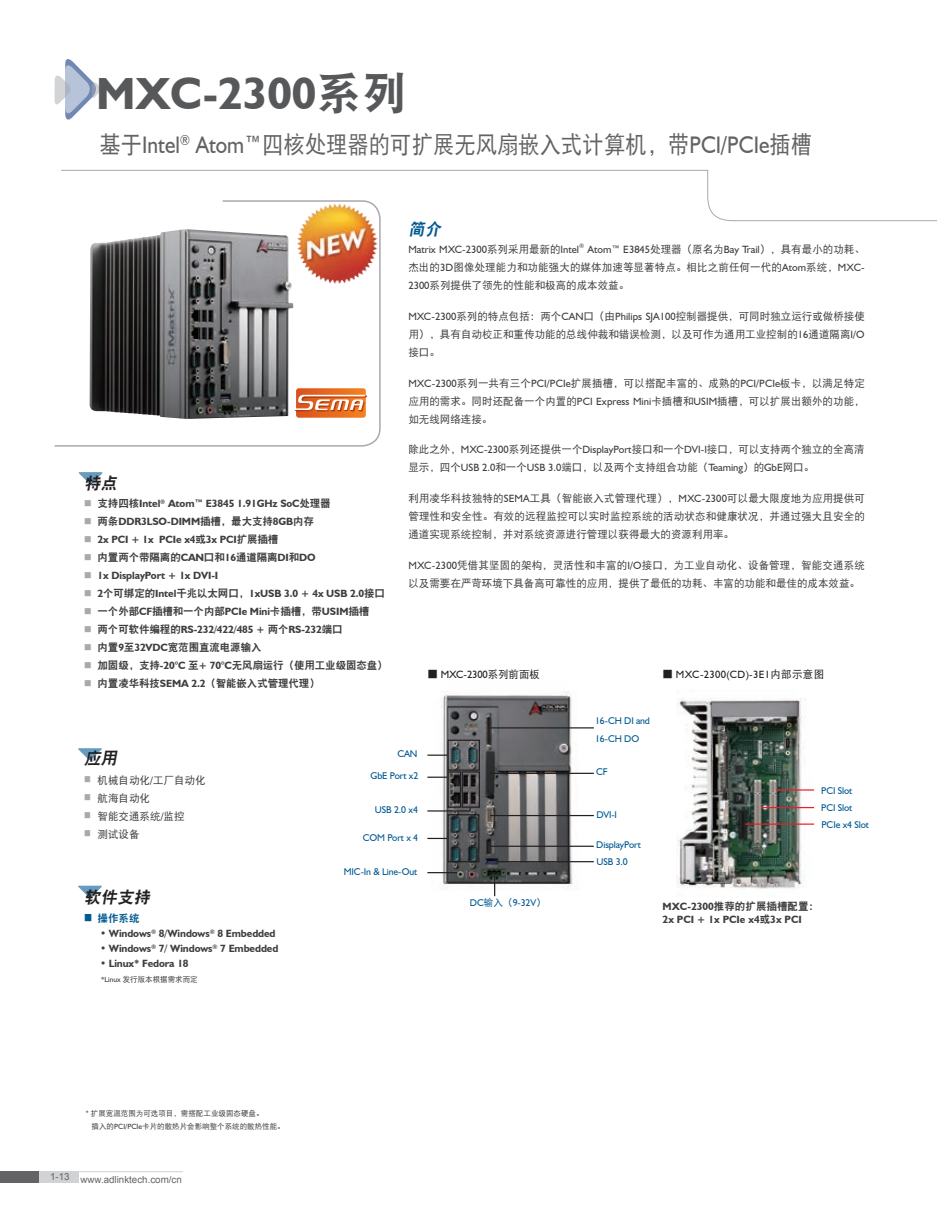
<style>
.page{position:relative;width:944px;height:1214px;background:#fff}
.page>*{position:absolute;margin:0;border:0;box-sizing:border-box;transform-origin:0 0}
.t1{font:700 45px "Humanist 521 BT";color:#57585a}
.t2{font:24px "DFP Hei W5";color:#636366;scale:.89 1}
.t3{font:italic 16.5px "DFP Hei W9";color:#231f20}
.t4{font:italic 16.5px "DFP Hei W9";color:#015a92}
.t5{font:10.5px/18px "DFP Hei W5";color:#3e3e3f}
.t6{font:700 10.5px "Humanist 521 BT";letter-spacing:-.01em;color:#3e3e3f}
.t7{font:10.5px "DFP Hei W9";letter-spacing:-.01em;color:#3e3e3f}
.t8{font:10.5px "Humanist 521 BT";color:#3e3e3f}
.t9{font:10.5px "Humanist 521 BT";letter-spacing:.03em;color:#231f20}
.t10{font:10.5px "DFP Hei W9";color:#015a92}
.t11{font:9.75px/17.2px "Humanist 521 BT";letter-spacing:-.01em;color:#015a92}
.t12{font:9.75px "Arial";color:#636366}
.t13{font:7.5px/13px "DFP Hei W5";color:#3e3e3f}
.t14{font:6.15px "Humanist 521 BT";color:#3e3e3f}
.s1{font-family:"DFP Hei W9";font-weight:400}
.s2{font-family:"Humanist 521 BT"}
.s3{font-family:"Koz Min Pro";font-weight:400;font-size:7.5px;color:#a8a9ad}
.s4{font-family:"Koz Min Pro";font-size:7.5px;color:#a8a9ad}
.s5{font-family:"Humanist 521 BT";font-weight:700}
.s6{font-family:"DFP Hei W5"}
.s7{font-family:"Koz Min Pro"}
.s8{font-family:"Koz Min Pro";font-size:9px}
.s9{font-weight:400}
.s10{font-family:"Arial"}
</style>
<div class="page">
<div style="left:0;top:1171px;width:40px;height:11px;background:#636366"></div>
<div style="left:40px;top:1171px;width:39px;height:11px;background:#d1d2d4"></div>
<hr style="left:79px;top:1171px;width:104px;height:1px;background:#d1d2d4">
<svg style="left:55px;top:59px;width:47px;height:61px"></svg>
<svg style="left:78px;top:472px;width:25px;height:12px"></svg>
<svg style="left:61px;top:170px;width:876px;height:51px"></svg>
<div style="left:192px;top:1104px;width:17px;height:17px;border:1px solid #fff;border-radius:50%"></div>
<svg style="left:78px;top:748px;width:24px;height:13px"></svg>
<svg style="left:78px;top:885px;width:24px;height:13px"></svg>
<svg style="left:54px;top:199px;width:327px;height:248px"></svg>
<img style="left:293px;top:201px;width:87px;height:86px">
<img style="left:90px;top:229px;width:203px;height:190px">
<img style="left:431px;top:691px;width:150px;height:205px">
<img style="left:676px;top:698px;width:135px;height:191px">
<svg style="left:427px;top:754px;width:20px;height:1px"></svg>
<hr style="left:427px;top:776px;width:20px;height:2px;background:#231f20">
<svg style="left:494px;top:876px;width:1px;height:20px"></svg>
<svg style="left:427px;top:806px;width:44px;height:6px"></svg>
<svg style="left:427px;top:838px;width:20px;height:1px"></svg>
<hr style="left:427px;top:872px;width:30px;height:1px;background:#231f20">
<hr style="left:497px;top:861px;width:97px;height:1px;background:#231f20">
<hr style="left:745px;top:823px;width:69px;height:1px;background:#ee1d23">
<hr style="left:490px;top:815px;width:104px;height:1px;background:#231f20">
<hr style="left:490px;top:845px;width:104px;height:2px;background:#231f20">
<hr style="left:776px;top:789px;width:38px;height:1px;background:#ee1d23">
<hr style="left:761px;top:807px;width:53px;height:1px;background:#ee1d23">
<hr style="left:490px;top:772px;width:104px;height:2px;background:#231f20">
<hr style="left:490px;top:727px;width:104px;height:1px;background:#231f20">
<div style="left:447px;top:739px;width:33px;height:31px;border:1px solid #231f20"></div>
<div style="left:447px;top:814px;width:32px;height:48px;border:1px solid #231f20"></div>
<div style="left:461px;top:771px;width:19px;height:36px;border:1px solid #231f20"></div>
<div style="left:447px;top:771px;width:14px;height:36px;border:1px solid #231f20"></div>
<h1 class="t1" style="left:96px;top:65px;width:312px">MXC-2300<span class="s1">系列</span></h1>
<h2 class="t2" style="left:99px;top:132px;width:802px">基于<span class="s2">Intel</span><sup>®</sup> <span class="s2">Atom™</span>四核处理器的可扩展无风扇嵌入式计算机，带<span class="s2">PCI/PCIe</span>插槽</h2>
<h3 class="t3" style="left:84px;top:475px;width:37px">特点</h3>
<p class="t6" style="left:84px;top:497px;width:248px"><span class="s3">■</span> <span class="s1">支持四核</span>Intel<sup>®</sup> Atom™ E3845 1.91GHz SoC<span class="s1">处理器</span></p>
<p class="t6" style="left:84px;top:515px;width:231px"><span class="s3">■</span> <span class="s1">两条</span>DDR3LSO-DIMM<span class="s1">插槽，最大支持</span>8GB<span class="s1">内存</span></p>
<p class="t6" style="left:84px;top:533px;width:196px"><span class="s3">■</span> 2x PCI + 1x PCIe x4<span class="s1">或</span>3x PCI<span class="s1">扩展插槽</span></p>
<p class="t7" style="left:84px;top:552px;width:233px"><span class="s4">■</span> 内置两个带隔离的<span class="s5">CAN</span>口和<span class="s5">16</span>通道隔离<span class="s5">DI</span>和<span class="s5">DO</span></p>
<p class="t6" style="left:84px;top:569px;width:136px"><span class="s3">■</span> 1x DisplayPort + 1x DVI-I</p>
<p class="t6" style="left:84px;top:587px;width:302px"><span class="s3">■</span> 2<span class="s1">个可绑定的</span>Intel<span class="s1">千兆以太网口，</span>1xUSB 3.0 + 4x USB 2.0<span class="s1">接口</span></p>
<p class="t7" style="left:84px;top:606px;width:287px"><span class="s4">■</span> 一个外部<span class="s5">CF</span>插槽和一个内部<span class="s5">PCIe Mini</span>卡插槽，带<span class="s5">USIM</span>插槽</p>
<p class="t6" style="left:84px;top:623px;width:260px"><span class="s3">■</span> <span class="s1">两个可软件编程的</span>RS-232/422/485 + <span class="s1">两个</span>RS-232<span class="s1">端口</span></p>
<p class="t7" style="left:84px;top:642px;width:179px"><span class="s4">■</span> 内置<span class="s5">9</span>至<span class="s5">32VDC</span>宽范围直流电源输入</p>
<p class="t7" style="left:84px;top:660px;width:305px"><span class="s4">■</span> 加固级，支持<span class="s5">-20°C</span> 至<span class="s5">+ 70°C</span>无风扇运行（使用工业级固态盘）</p>
<p class="t7" style="left:84px;top:678px;width:237px"><span class="s4">■</span> 内置凌华科技<span class="s5">SEMA 2.2</span>（智能嵌入式管理代理）</p>
<h3 class="t4" style="left:408px;top:221px;width:37px">简介</h3>
<p class="t8" style="left:408px;top:243px;width:172px">Matrix MXC-2300<span class="s6">系列采用最新的</span>Intel</p>
<p class="t14" style="left:579px;top:242px;width:7px">®</p>
<p class="t8" style="left:587px;top:243px;width:279px">Atom™ E3845<span class="s6">处理器（原名为</span>Bay Trail<span class="s6">），具有最小的功耗、</span></p>
<p class="t5" style="left:408px;top:258px;width:458px">杰出的<span class="s2">3D</span>图像处理能力和功能强大的媒体加速等显著特点。相比之前任何一代的<span class="s2">Atom</span>系统，<span class="s2">MXC-<br>2300</span>系列提供了领先的性能和极高的成本效益。</p>
<p class="t5" style="left:408px;top:307px;width:458px;text-align:justify"><span class="s2">MXC-2300</span>系列的特点包括：两个<span class="s2">CAN</span>口（由<span class="s2">Philips SJA100</span>控制器提供，可同时独立运行或做桥接使用），具有自动校正和重传功能的总线仲裁和错误检测，以及可作为通用工业控制的<span class="s2">16</span>通道隔离<span class="s2">I/O</span>接口。</p>
<p class="t5" style="left:408px;top:374px;width:458px;text-align:justify"><span class="s2">MXC-2300</span>系列一共有三个<span class="s2">PCI/PCIe</span>扩展插槽，可以搭配丰富的、成熟的<span class="s2">PCI/PCIe</span>板卡，以满足特定应用的需求。同时还配备一个内置的<span class="s2">PCI Express Mini</span>卡插槽和<span class="s2">USIM</span>插槽，可以扩展出额外的功能，如无线网络连接。</p>
<p class="t5" style="left:408px;top:440px;width:458px">除此之外，<span class="s2">MXC-2300</span>系列还提供一个<span class="s2">DisplayPort</span>接口和一个<span class="s2">DVI-I</span>接口，可以支持两个独立的全高清显示，四个<span class="s2">USB 2.0</span>和一个<span class="s2">USB 3.0</span>端口，以及两个支持组合功能（<span class="s2">Teaming</span>）的<span class="s2">GbE</span>网口。</p>
<p class="t5" style="left:408px;top:489px;width:458px;text-align:justify">利用凌华科技独特的<span class="s2">SEMA</span>工具（智能嵌入式管理代理），<span class="s2">MXC-2300</span>可以最大限度地为应用提供可管理性和安全性。有效的远程监控可以实时监控系统的活动状态和健康状况，并通过强大且安全的通道实现系统控制，并对系统资源进行管理以获得最大的资源利用率。</p>
<p class="t5" style="left:408px;top:556px;width:458px"><span class="s2">MXC-2300</span>凭借其坚固的架构，灵活性和丰富的<span class="s2">I/O</span>接口，为工业自动化、设备管理，智能交通系统以及需要在严苛环境下具备高可靠性的应用，提供了最低的功耗、丰富的功能和最佳的成本效益。</p>
<p class="t9" style="left:427px;top:668px;width:114px"><span class="s7">■</span> MXC-2300<span class="s6">系列前面板</span></p>
<p class="t9" style="left:662px;top:668px;width:163px"><span class="s7">■</span> MXC-2300(CD)-3E1<span class="s6">内部示意图</span></p>
<h3 class="t3" style="left:84px;top:750px;width:37px">应用</h3>
<p class="t5" style="left:84px;top:770px;width:123px"><span class="s4">■</span> 机械自动化<span class="s2">/</span>工厂自动化</p>
<p class="t5" style="left:84px;top:788px;width:68px"><span class="s4">■</span> 航海自动化</p>
<p class="t5" style="left:84px;top:806px;width:102px"><span class="s4">■</span> 智能交通系统<span class="s2">/</span>监控</p>
<p class="t5" style="left:84px;top:824px;width:57px"><span class="s4">■</span> 测试设备</p>
<h3 class="t3" style="left:84px;top:888px;width:70px">软件支持</h3>
<p class="t10" style="left:84px;top:913px;width:57px"><span class="s8">■</span> 操作系统</p>
<p class="t6" style="left:100px;top:927px;width:177px"><span class="s9">•</span> Windows<sup>®</sup> 8/Windows<sup>®</sup> 8 Embedded</p>
<p class="t6" style="left:100px;top:942px;width:180px"><span class="s9">•</span> Windows<sup>®</sup> 7/ Windows<sup>®</sup> 7 Embedded</p>
<p class="t6" style="left:100px;top:957px;width:90px"><span class="s9">•</span> Linux* Fedora 18</p>
<p class="t13" style="left:101px;top:973px;width:98px"><span class="s2">*Linux</span> 发行版本根据需求而定</p>
<p class="t13" style="left:92px;top:1107px;width:195px;text-indent:-6px"><span class="s10">*</span> 扩展宽温范围为可选项目，需搭配工业级固态硬盘。<br>插入的<span class="s2">PCI/PCIe</span>卡片的散热片会影响整个系统的散热性能。</p>
<p class="t12" style="left:50px;top:1172px;width:133px">1-13 www.adlinktech.com/cn</p>
<p class="t11" style="left:397px;top:745px;width:22px">CAN</p>
<p class="t11" style="left:370px;top:767px;width:49px">GbE Port x2</p>
<p class="t11" style="left:375px;top:800px;width:45px">USB 2.0 x4</p>
<p class="t11" style="left:363px;top:828px;width:57px">COM Port x 4</p>
<p class="t11" style="left:344px;top:862px;width:75px">MIC-In &amp; Line-Out</p>
<p class="t11" style="left:595px;top:712px;width:56px;line-height:18px">16-CH DI and<br>16-CH DO</p>
<p class="t11" style="left:596px;top:763px;width:13px">CF</p>
<p class="t11" style="left:596px;top:805px;width:22px">DVI-I</p>
<p class="t11" style="left:596px;top:836px;width:46px;line-height:16.4px">DisplayPort<br>USB 3.0</p>
<p class="t11" style="left:821px;top:781px;width:49px">PCI Slot<br>PCI Slot<br>PCIe x4 Slot</p>
<p class="t11" style="left:470px;top:893px;width:77px">DC<span class="s6">输入（</span>9-32V<span class="s6">）</span></p>
<p class="t7" style="left:662px;top:900px;width:158px"><span class="s5">MXC-2300</span>推荐的扩展插槽配置：</p>
<p class="t6" style="left:662px;top:913px;width:141px">2x PCI + 1x PCIe x4<span class="s1">或</span>3x PCI</p>
</div>
